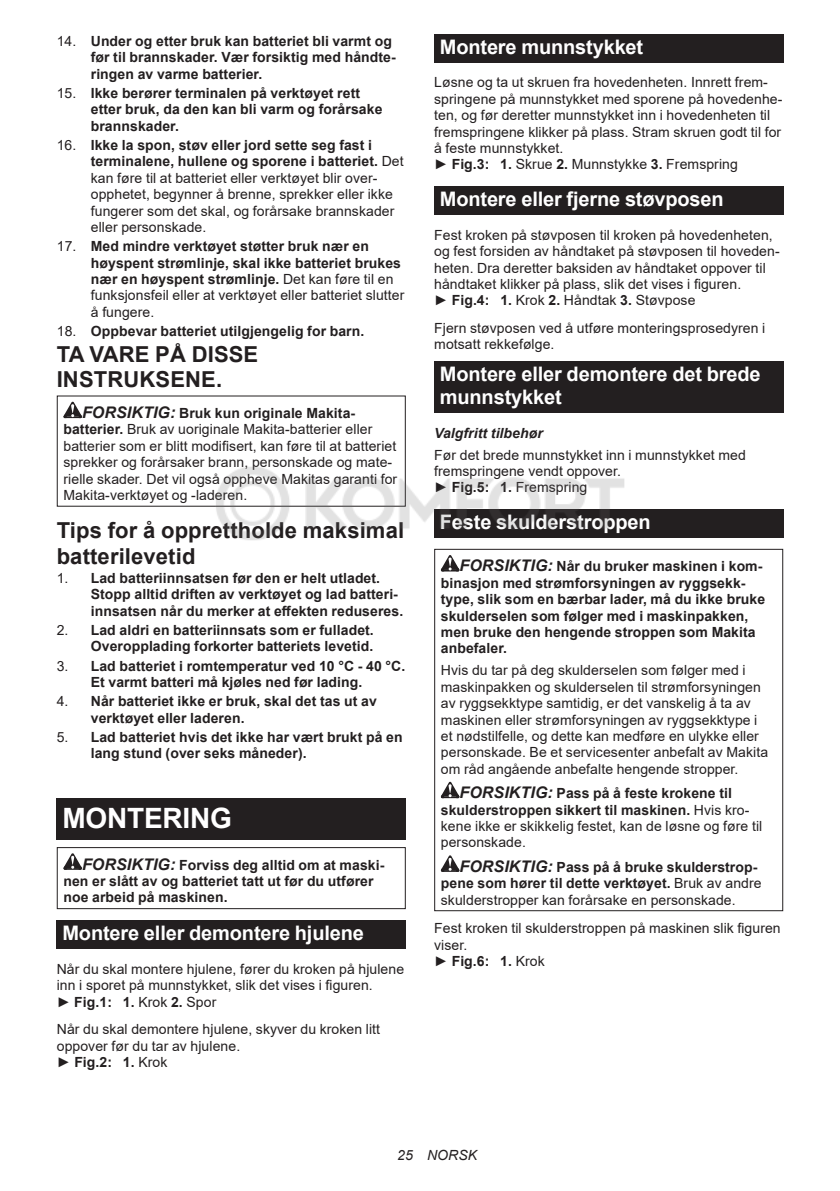
<style>
.page{position:relative;width:840px;height:1191px;background:#fff}
.page>*{position:absolute;margin:0;border:0;box-sizing:border-box;transform-origin:0 0}
.t1{font:700 28px "Arial";letter-spacing:-.01em;color:#fff}
.t2{font:700 22px/25.8px "Arial";letter-spacing:.005em;color:#231f20}
.t3{font:700 20px/23.4px "Arial";letter-spacing:-.01em;color:#fff}
.t4{font:14px/16.4px "Arial";letter-spacing:.005em;color:#231f20}
.t5{font:700 14px/16.4px "Arial";letter-spacing:.005em;color:#231f20}
.t6{font:italic 700 14px "Arial";letter-spacing:.005em;color:#231f20}
.t7{font:italic 14px "Arial";letter-spacing:.005em;color:#231f20}
.s1{font-weight:400}
.s2{font-weight:700}
.s3{font-weight:700;font-style:italic;font-size:16px}
.s4{font-style:italic;font-size:16px}
</style>
<div class="page">
<svg style="left:63px;top:402px;width:19px;height:16px"></svg>
<div style="left:57px;top:798px;width:348px;height:41px;background:#231f20"></div>
<svg style="left:63px;top:853px;width:19px;height:16px"></svg>
<div style="left:57px;top:847px;width:348px;height:62px;border:1px solid #231f20"></div>
<div style="left:57px;top:920px;width:348px;height:29px;background:#231f20"></div>
<div style="left:434px;top:34px;width:348px;height:29px;background:#231f20"></div>
<div style="left:434px;top:186px;width:348px;height:29px;background:#231f20"></div>
<div style="left:434px;top:361px;width:348px;height:52px;background:#231f20"></div>
<div style="left:434px;top:509px;width:348px;height:29px;background:#231f20"></div>
<svg style="left:440px;top:555px;width:19px;height:16px"></svg>
<svg style="left:440px;top:781px;width:19px;height:17px"></svg>
<svg style="left:440px;top:855px;width:19px;height:16px"></svg>
<div style="left:434px;top:549px;width:348px;height:362px;border:1px solid #231f20"></div>
<img style="left:210px;top:457px;width:419px;height:92px">
<p class="t5" style="left:91px;top:34px;width:306px;text-indent:-34px"><span class="s1">14.</span> Under og etter bruk kan batteriet bli varmt og før til brannskader. Vær forsiktig med håndte&shy;ringen av varme batterier.</p>
<p class="t5" style="left:91px;top:86px;width:293px;text-indent:-34px"><span class="s1">15.</span> Ikke berører terminalen på verktøyet rett etter bruk, da den kan bli varm og forårsake brannskader.</p>
<p class="t4" style="left:91px;top:138px;width:314px;text-indent:-34px">16. <span class="s2">Ikke la spon, støv eller jord sette seg fast i terminalene, hullene og sporene i batteriet.</span> Det kan føre til at batteriet eller verktøyet blir over&shy;opphetet, begynner å brenne, sprekker eller ikke fungerer som det skal, og forårsake brannskader eller personskade.</p>
<p class="t5" style="left:91px;top:239px;width:315px;text-indent:-34px"><span class="s1">17.</span> Med mindre verktøyet støtter bruk nær en høyspent strømlinje, skal ikke batteriet brukes nær en høyspent strømlinje. <span class="s1">Det kan føre til en funksjonsfeil eller at verktøyet eller batteriet slutter å fungere.</span></p>
<p class="t5" style="left:57px;top:323px;width:309px"><span class="s1">18.</span> Oppbevar batteriet utilgjengelig for barn.</p>
<h2 class="t2" style="left:57px;top:343px;width:203px">TA VARE PÅ DISSE<br>INSTRUKSENE.</h2>
<p class="t4" style="left:63px;top:405px;width:335px;text-indent:19px"><span class="s3">FORSIKTIG:</span> <span class="s2">Bruk kun originale Makita&shy;batterier.</span> Bruk av uoriginale Makita-batterier eller batterier som er blitt modifisert, kan føre til at batteriet sprekker og forårsaker brann, personskade og mate&shy;rielle skader. Det vil også oppheve Makitas garanti for Makita-verktøyet og -laderen.</p>
<h2 class="t2" style="left:57px;top:519px;width:349px">Tips for å opprettholde maksimal batterilevetid</h2>
<p class="t5" style="left:91px;top:571px;width:314px;text-indent:-34px"><span class="s1">1.</span> Lad batteriinnsatsen før den er helt utladet.<br>Stopp alltid driften av verktøyet og lad batteri&shy;innsatsen når du merker at effekten reduseres.</p>
<p class="t5" style="left:57px;top:623px;width:318px;text-align:right"><span class="s1">2.</span> Lad aldri en batteriinnsats som er fulladet.<br>Overopplading forkorter batteriets levetid.</p>
<p class="t5" style="left:91px;top:658px;width:316px;text-indent:-34px"><span class="s1">3.</span> Lad batteriet i romtemperatur ved 10 °C - 40 °C.<br>Et varmt batteri må kjøles ned før lading.</p>
<p class="t5" style="left:91px;top:694px;width:287px;text-indent:-34px"><span class="s1">4.</span> Når batteriet ikke er bruk, skal det tas ut av verktøyet eller laderen.</p>
<p class="t5" style="left:91px;top:730px;width:313px;text-indent:-34px"><span class="s1">5.</span> Lad batteriet hvis det ikke har vært brukt på en lang stund (over seks måneder).</p>
<h1 class="t1" style="left:62px;top:806px;width:171px">MONTERING</h1>
<p class="t5" style="left:63px;top:857px;width:322px;text-indent:19px"><span class="s4">FORSIKTIG:</span> Forviss deg alltid om at maski&shy;nen er slått av og batteriet tatt ut før du utfører noe arbeid på maskinen.</p>
<h3 class="t3" style="left:62px;top:922px;width:303px">Montere eller demontere hjulene</h3>
<p class="t4" style="left:57px;top:960px;width:349px">Når du skal montere hjulene, fører du kroken på hjulene inn i sporet på munnstykket, slik det vises i figuren.<br>► <span class="s2">Fig.1: 1.</span> Krok <span class="s2">2.</span> Spor</p>
<p class="t4" style="left:57px;top:1021px;width:325px">Når du skal demontere hjulene, skyver du kroken litt oppover før du tar av hjulene.<br>► <span class="s2">Fig.2: 1.</span> Krok</p>
<h3 class="t3" style="left:439px;top:37px;width:205px">Montere munnstykket</h3>
<p class="t4" style="left:434px;top:76px;width:349px">Løsne og ta ut skruen fra hovedenheten. Innrett frem&shy;springene på munnstykket med sporene på hovedenhe&shy;ten, og før deretter munnstykket inn i hovedenheten til fremspringene klikker på plass. Stram skruen godt til for å feste munnstykket.<br>► <span class="s2">Fig.3: 1.</span> Skrue <span class="s2">2.</span> Munnstykke <span class="s2">3.</span> Fremspring</p>
<h3 class="t3" style="left:439px;top:188px;width:285px">Montere eller fjerne støvposen</h3>
<p class="t4" style="left:434px;top:226px;width:347px">Fest kroken på støvposen til kroken på hovedenheten, og fest forsiden av håndtaket på støvposen til hoveden&shy;heten. Dra deretter baksiden av håndtaket oppover til håndtaket klikker på plass, slik det vises i figuren.<br>► <span class="s2">Fig.4: 1.</span> Krok <span class="s2">2.</span> Håndtak <span class="s2">3.</span> Støvpose</p>
<p class="t4" style="left:434px;top:320px;width:332px">Fjern støvposen ved å utføre monteringsprosedyren i motsatt rekkefølge.</p>
<h3 class="t3" style="left:439px;top:364px;width:322px">Montere eller demontere det brede munnstykket</h3>
<p class="t6" style="left:434px;top:427px;width:110px">Valgfritt tilbehør</p>
<p class="t4" style="left:434px;top:446px;width:313px">Før det brede munnstykket inn i munnstykket med fremspringene vendt oppover.<br>► <span class="s2">Fig.5: 1.</span> Fremspring</p>
<h3 class="t3" style="left:439px;top:512px;width:212px">Feste skulderstroppen</h3>
<p class="t5" style="left:440px;top:559px;width:325px;text-indent:19px"><span class="s4">FORSIKTIG:</span> Når du bruker maskinen i kom&shy;binasjon med strømforsyningen av ryggsekk&shy;type, slik som en bærbar lader, må du ikke bruke skulderselen som følger med i maskinpakken, men bruke den hengende stroppen som Makita anbefaler.</p>
<p class="t4" style="left:440px;top:662px;width:328px">Hvis du tar på deg skulderselen som følger med i maskinpakken og skulderselen til strømforsyningen av ryggsekktype samtidig, er det vanskelig å ta av maskinen eller strømforsyningen av ryggsekktype i et nødstilfelle, og dette kan medføre en ulykke eller personskade. Be et servicesenter anbefalt av Makita om råd angående anbefalte hengende stropper.</p>
<p class="t4" style="left:440px;top:786px;width:323px;text-indent:19px"><span class="s3">FORSIKTIG:</span> <span class="s2">Pass på å feste krokene til skulderstroppen sikkert til maskinen.</span> Hvis kro&shy;kene ikke er skikkelig festet, kan de løsne og føre til personskade.</p>
<p class="t5" style="left:440px;top:859px;width:322px;text-indent:19px"><span class="s4">FORSIKTIG:</span> Pass på å bruke skulderstrop&shy;pene som hører til dette verktøyet. <span class="s1">Bruk av andre skulderstropper kan forårsake en personskade.</span></p>
<p class="t4" style="left:434px;top:920px;width:348px">Fest kroken til skulderstroppen på maskinen slik figuren viser.<br>► <span class="s2">Fig.6: 1.</span> Krok</p>
<p class="t7" style="left:397px;top:1147px;width:81px">25 NORSK</p>
</div>
